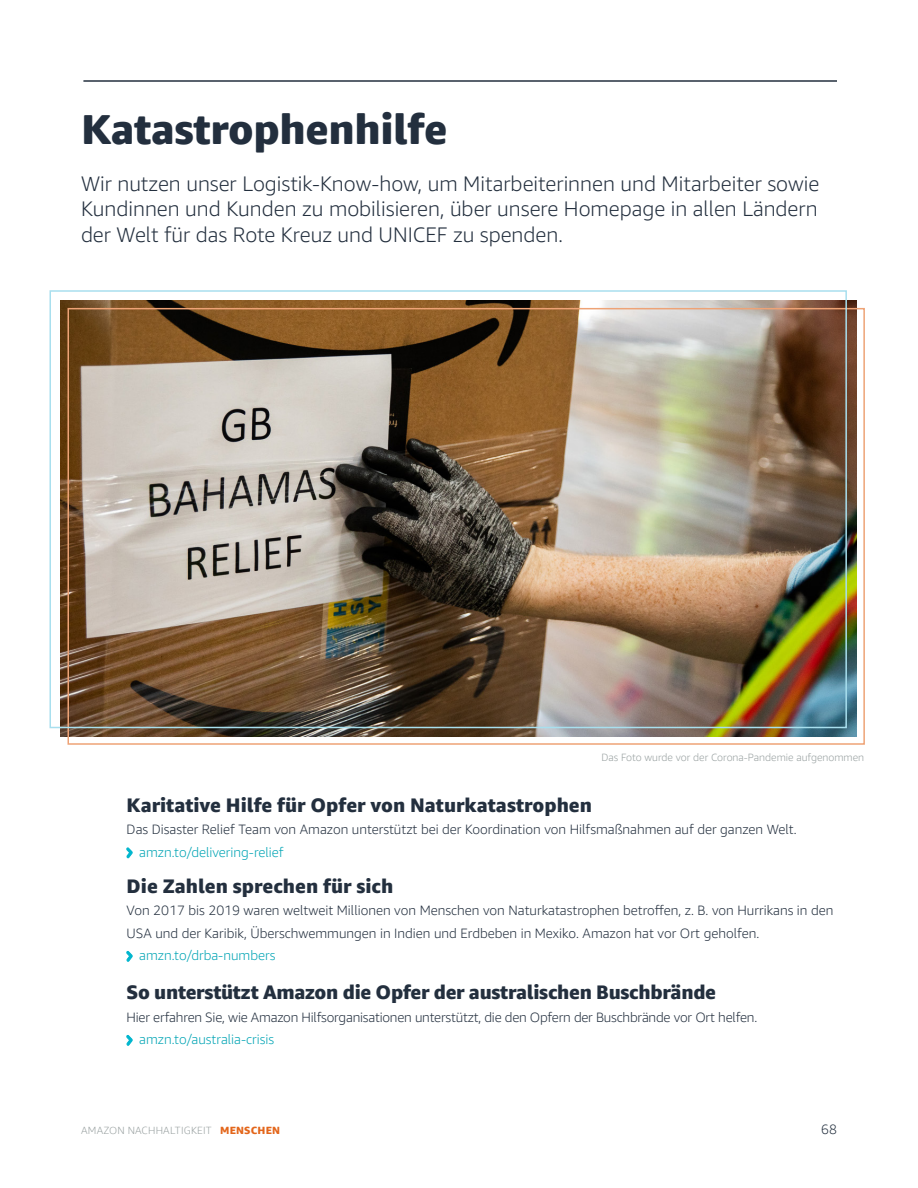
<style>
.page{position:relative;width:918px;height:1188px;background:#fff}
.page>*{position:absolute;margin:0;border:0;box-sizing:border-box;transform-origin:0 0}
.t1{font:800 42px "Amazon Ember Display";letter-spacing:-.01em;color:#232f3e}
.t2{font:300 21px/25.5px "Amazon Ember";color:#232f3e;text-align:justify}
.t3{font:800 19.5px "Amazon Ember";color:#232f3e}
.t4{font:300 13.5px/22.5px "Amazon Ember";color:#232f3e}
.t5{font:300 13.5px "Amazon Ember";color:#00a4b4}
.t6{font:300 10.5px "Amazon Ember";color:#98a0a0}
.t7{font:300 10.5px "Amazon Ember Display";letter-spacing:.02em;color:#98a0a0}
.s1{font-weight:800;color:#e3661b}
</style>
<div class="page">
<hr style="left:83px;top:80px;width:754px;height:2px;background:#232f3e">
<svg style="left:126px;top:847px;width:7px;height:11px"></svg>
<svg style="left:126px;top:951px;width:7px;height:11px"></svg>
<svg style="left:126px;top:1035px;width:7px;height:11px"></svg>
<img style="left:60px;top:301px;width:796px;height:436px">
<div style="left:68px;top:308px;width:797px;height:437px;border:2px solid #eea376"></div>
<div style="left:50px;top:290px;width:797px;height:438px;border:2px solid #a8dfee"></div>
<h1 class="t1" style="left:81px;top:103px;width:368px">Katastrophenhilfe</h1>
<h2 class="t2" style="left:81px;top:171px;width:740px">Wir nutzen unser Logistik-Know-how, um Mitarbeiterinnen und Mitarbeiter sowie Kundinnen und Kunden zu mobilisieren, über unsere Homepage in allen Ländern der Welt für das Rote Kreuz und UNICEF zu spenden.</h2>
<p class="t6" style="left:602px;top:750px;width:264px">Das Foto wurde vor der Corona-Pandemie aufgenommen</p>
<h3 class="t3" style="left:127px;top:792px;width:467px">Karitative Hilfe für Opfer von Naturkatastrophen</h3>
<p class="t4" style="left:127px;top:818px;width:672px">Das Disaster Relief Team von Amazon unterstützt bei der Koordination von Hilfsmaßnahmen auf der ganzen Welt.</p>
<p class="t5" style="left:139px;top:843px;width:146px">amzn.to/delivering-relief</p>
<h3 class="t3" style="left:127px;top:873px;width:268px">Die Zahlen sprechen für sich</h3>
<p class="t4" style="left:127px;top:899px;width:708px">Von 2017 bis 2019 waren weltweit Millionen von Menschen von Naturkatastrophen betroffen, z. B. von Hurrikans in den<br>USA und der Karibik, Überschwemmungen in Indien und Erdbeben in Mexiko. Amazon hat vor Ort geholfen.</p>
<p class="t5" style="left:139px;top:947px;width:138px">amzn.to/drba-numbers</p>
<h3 class="t3" style="left:127px;top:980px;width:591px">So unterstützt Amazon die Opfer der australischen Buschbrände</h3>
<p class="t4" style="left:127px;top:1006px;width:632px">Hier erfahren Sie, wie Amazon Hilfsorganisationen unterstützt, die den Opfern der Buschbrände vor Ort helfen.</p>
<p class="t5" style="left:139px;top:1031px;width:137px">amzn.to/australia-crisis</p>
<p class="t7" style="left:81px;top:1124px;width:200px">AMAZON NACHHALTIGKEIT <span class="s1">MENSCHEN</span></p>
<p class="t4" style="left:821px;top:1118px;width:17px">68</p>
</div>
